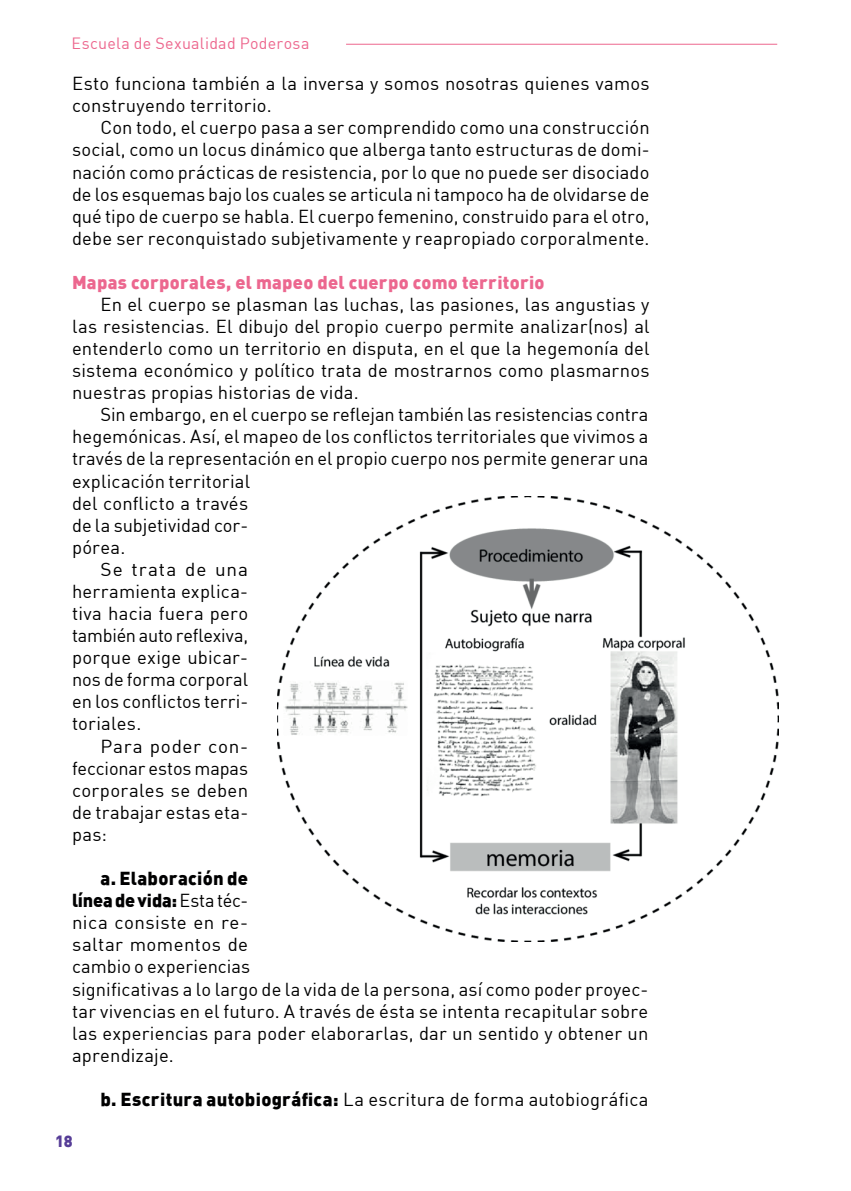
<style>
.page{position:relative;width:851px;height:1191px;background:#fff}
.page>*{position:absolute;margin:0;border:0;box-sizing:border-box;transform-origin:0 0}
.t1{font:18.4px/22px "DIN";letter-spacing:.01em;color:#000001}
.t2{font:18.4px "DIN";letter-spacing:-.015em;color:#000001}
.t3{font:18.4px "DIN";letter-spacing:-.01em;color:#000001}
.t4{font:18.4px "DIN";letter-spacing:.03em;color:#000001}
.t5{font:18.4px "DIN";letter-spacing:.05em;color:#000001}
.t6{font:900 18.2px "DIN";letter-spacing:.015em;color:#ec678f}
.t7{font:16px "DIN";letter-spacing:.015em;color:#ed678e}
.t8{font:900 16px "DIN";color:#563d97}
.s1{font-weight:900}
</style>
<div class="page">
<hr style="left:346px;top:44px;width:431px;height:1px;background:#ed678e">
<img style="left:278px;top:496px;width:500px;height:445px">
<p class="t7" style="left:71px;top:33px;width:239px">Escuela de Sexualidad Poderosa</p>
<p class="t1" style="left:72px;top:72px;width:579px">Esto funciona también a la inversa y somos nosotras quienes vamos construyendo territorio.</p>
<p class="t1" style="left:72px;top:116px;width:579px;text-align:justify;text-indent:28px">Con todo, el cuerpo pasa a ser comprendido como una construcción social, como un locus dinámico que alberga tanto estructuras de domi&shy;nación como prácticas de resistencia, por lo que no puede ser disociado de los esquemas bajo los cuales se articula ni tampoco ha de olvidarse de qué tipo de cuerpo se habla. El cuerpo femenino, construido para el otro, debe ser reconquistado subjetivamente y reapropiado corporalmente.</p>
<p class="t6" style="left:72px;top:270px;width:474px">Mapas corporales, el mapeo del cuerpo como territorio</p>
<p class="t1" style="left:72px;top:293px;width:579px;text-align:justify;text-indent:28px">En el cuerpo se plasman las luchas, las pasiones, las angustias y las resistencias. El dibujo del propio cuerpo permite analizar(nos) al entenderlo como un territorio en disputa, en el que la hegemonía del sistema económico y político trata de mostrarnos como plasmarnos nuestras propias historias de vida.</p>
<p class="t1" style="left:100px;top:403px;width:549px">Sin embargo, en el cuerpo se reflejan también las resistencias contra</p>
<p class="t1" style="left:72px;top:425px;width:578px">hegemónicas. Así, el mapeo de los conflictos territoriales que vivimos a</p>
<p class="t1" style="left:72px;top:447px;width:578px">través de la representación en el propio cuerpo nos permite generar una</p>
<p class="t1" style="left:72px;top:469px;width:179px">explicación territorial</p>
<p class="t1" style="left:72px;top:491px;width:177px">del conflicto a través</p>
<p class="t1" style="left:72px;top:514px;width:178px">de la subjetividad cor-</p>
<p class="t1" style="left:72px;top:536px;width:55px">pórea.</p>
<p class="t5" style="left:100px;top:558px;width:149px">Se trata de una</p>
<p class="t1" style="left:72px;top:580px;width:178px">herramienta explica-</p>
<p class="t1" style="left:72px;top:602px;width:178px">tiva hacia fuera pero</p>
<p class="t2" style="left:72px;top:624px;width:178px">también auto reflexiva,</p>
<p class="t1" style="left:72px;top:646px;width:178px">porque exige ubicar-</p>
<p class="t1" style="left:72px;top:668px;width:178px">nos de forma corporal</p>
<p class="t1" style="left:72px;top:690px;width:178px">en los conflictos terri-</p>
<p class="t1" style="left:72px;top:712px;width:71px">toriales.</p>
<p class="t4" style="left:100px;top:734px;width:149px">Para poder con-</p>
<p class="t3" style="left:72px;top:756px;width:177px">feccionar estos mapas</p>
<p class="t1" style="left:72px;top:778px;width:177px">corporales se deben</p>
<p class="t1" style="left:72px;top:801px;width:178px">de trabajar estas eta-</p>
<p class="t1" style="left:72px;top:823px;width:36px">pas:</p>
<p class="t1" style="left:72px;top:867px;width:578px;text-indent:28px"><span class="s1">a. Elaboración de<br>línea de vida:</span> Esta téc-<br>nica consiste en re-<br>saltar momentos de<br>cambio o experiencias<br>significativas a lo largo de la vida de la persona, así como poder proyec&shy;tar vivencias en el futuro. A través de ésta se intenta recapitular sobre las experiencias para poder elaborarlas, dar un sentido y obtener un aprendizaje.</p>
<p class="t1" style="left:100px;top:1088px;width:549px"><span class="s1">b. Escritura autobiográfica:</span> La escritura de forma autobiográfica</p>
<p class="t8" style="left:55px;top:1130px;width:19px">18</p>
</div>
